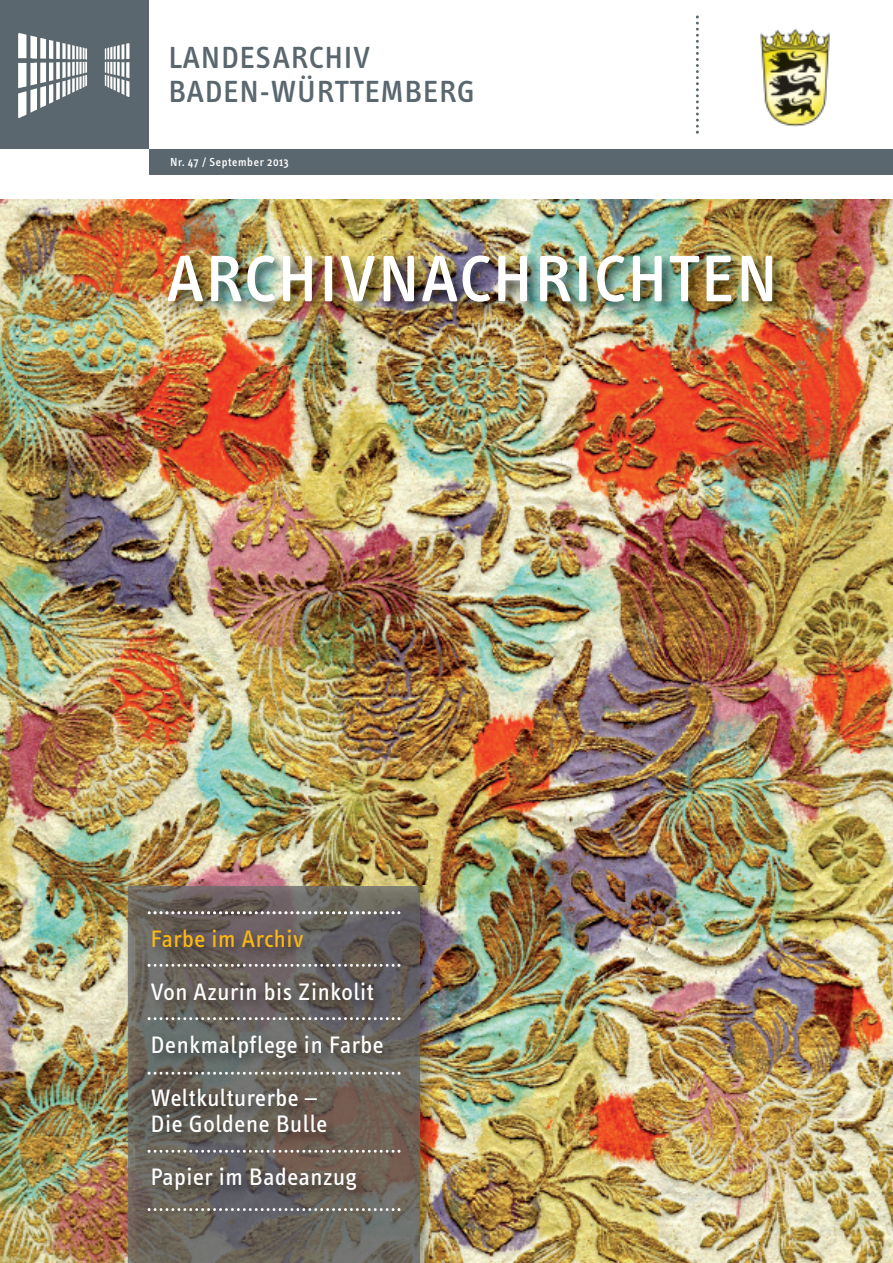
<style>
.page{position:relative;width:893px;height:1263px;background:#fff}
.page>*{position:absolute;margin:0;border:0;box-sizing:border-box;transform-origin:0 0}
.t1{font:500 67.5px "Info Text";letter-spacing:.025em;color:#fff}
.t2{font:500 31.35px/34px "Info Text";letter-spacing:.025em;color:#5a676e}
.t3{font:24.45px/53.1px "Info Text";letter-spacing:.025em;color:#fff}
.t4{font:24.45px "Info Text";letter-spacing:.025em;color:#fcb814}
.t5{font:500 12px "Info Text";letter-spacing:.05em;color:#fff}
</style>
<div class="page">
<img style="left:0;top:200px;width:893px;height:1063px">
<img style="left:760px;top:28px;width:70px;height:99px">
<svg style="left:696px;top:16px;width:3px;height:118px"></svg>
<div style="left:149px;top:149px;width:744px;height:25px;background:#5a676e"></div>
<img style="left:427px;top:879px;width:12px;height:384px">
<img style="left:121px;top:879px;width:14px;height:384px">
<img style="left:128px;top:886px;width:272px;height:377px">
<img style="left:135px;top:840px;width:292px;height:46px">
<img style="left:420px;top:886px;width:7px;height:377px">
<img style="left:148px;top:911px;width:252px;height:3px">
<svg style="left:148px;top:1072px;width:252px;height:3px"></svg>
<svg style="left:148px;top:1150px;width:252px;height:3px"></svg>
<svg style="left:148px;top:1208px;width:252px;height:3px"></svg>
<svg style="left:0;top:0;width:149px;height:149px;background:#717c82"></svg>
<img style="left:148px;top:235px;width:734px;height:129px">
<svg style="left:148px;top:964px;width:252px;height:3px"></svg>
<svg style="left:148px;top:1017px;width:252px;height:3px"></svg>
<p class="t2" style="left:169px;top:43px;width:308px">LANDESARCHIV<br>BADEN-WÜRTTEMBERG</p>
<p class="t5" style="left:170px;top:157px;width:120px">Nr. 47 / September 2013</p>
<h1 class="t1" style="left:167px;top:253px;width:612px">ARCHIVNACHRICHTEN</h1>
<p class="t4" style="left:151px;top:929px;width:155px">Farbe im Archiv</p>
<p class="t3" style="left:151px;top:967px;width:235px">Von Azurin bis Zinkolit<br>Denkmalpflege in Farbe<br>Weltkulturerbe –</p>
<p class="t3" style="left:151px;top:1099px;width:207px">Die Goldene Bulle<br>Papier im Badeanzug</p>
</div>
